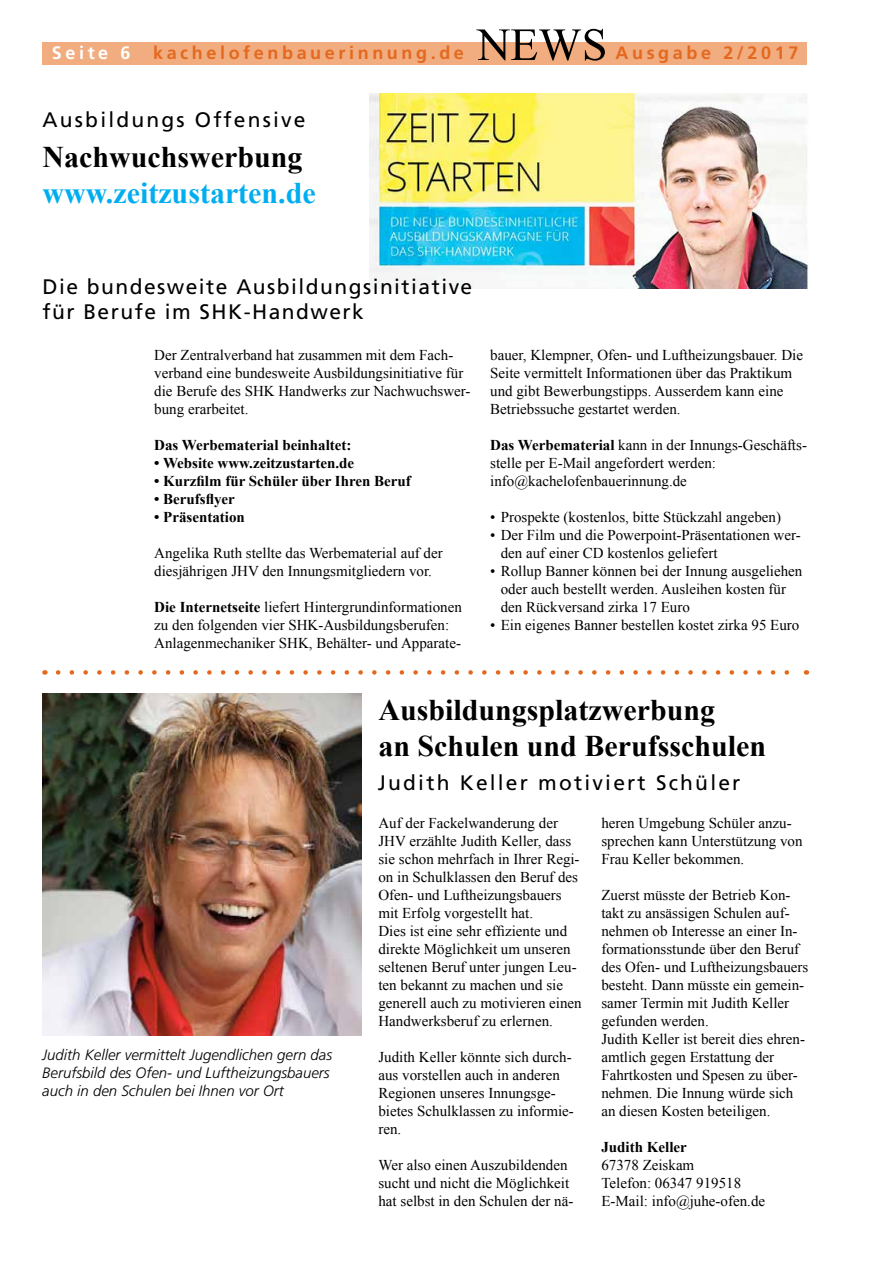
<style>
.page{position:relative;width:893px;height:1263px;background:#fff}
.page>*{position:absolute;margin:0;border:0;box-sizing:border-box;transform-origin:0 0}
.t1{font:700 30px/36px "Times New Roman";color:#000}
.t2{font:700 30px "Times New Roman";color:#00aeef}
.t3{font:21px/25.2px "Frutiger";letter-spacing:.07em;color:#000}
.t4{font:21px "Frutiger";letter-spacing:.105em;color:#000}
.t5{font:700 18px "Frutiger";letter-spacing:.2em;color:#e4691f}
.t6{font:700 18px "Frutiger";letter-spacing:.2em;color:#fff}
.t7{font:15px/18px "Times New Roman";color:#000}
.t8{font:700 15px "Times New Roman";color:#000}
.t9{font:italic 300 15px/18px "Frutiger";color:#000}
.s1{font-weight:700}
</style>
<div class="page">
<div style="left:43px;top:43px;width:764px;height:22px;background:#f1ac7f"></div>
<svg style="left:58px;top:670px;width:731px;height:5px"></svg>
<svg style="left:476px;top:29px;width:129px;height:32px"></svg>
<img style="left:43px;top:693px;width:318px;height:342px">
<img style="left:369px;top:94px;width:439px;height:194px">
<p class="t6" style="left:52px;top:42px;width:80px">Seite 6</p>
<p class="t5" style="left:153px;top:42px;width:312px">kachelofenbauerinnung.de</p>
<p class="t5" style="left:615px;top:42px;width:184px">Ausgabe 2/2017</p>
<h2 class="t4" style="left:43px;top:107px;width:265px">Ausbildungs Offensive</h2>
<h1 class="t1" style="left:43px;top:139px;width:262px">Nachwuchswerbung</h1>
<h1 class="t2" style="left:43px;top:173px;width:275px">www.zeitzustarten.de</h1>
<h2 class="t3" style="left:42px;top:274px;width:431px">Die bundesweite Ausbildungsinitiative für Berufe im SHK-Handwerk</h2>
<p class="t7" style="left:154px;top:346px;width:318px">Der Zentralverband hat zusammen mit dem Fach&shy;verband eine bundesweite Ausbildungsinitiative für die Berufe des SHK Handwerks zur Nachwuchswer&shy;bung erarbeitet.</p>
<p class="t8" style="left:154px;top:435px;width:199px">Das Werbematerial beinhaltet:</p>
<p class="t8" style="left:154px;top:453px;width:201px">• Website www.zeitzustarten.de</p>
<p class="t8" style="left:154px;top:471px;width:258px">• Kurzfilm für Schüler über Ihren Beruf</p>
<p class="t8" style="left:154px;top:489px;width:82px">• Berufsflyer</p>
<p class="t8" style="left:154px;top:507px;width:92px">• Präsentation</p>
<p class="t7" style="left:154px;top:544px;width:290px">Angelika Ruth stellte das Werbematerial auf der diesjährigen JHV den Innungsmitgliedern vor.</p>
<p class="t7" style="left:154px;top:598px;width:309px"><span class="s1">Die Internetseite</span> liefert Hintergrundinformationen zu den folgenden vier SHK-Ausbildungsberufen:<br>Anlagenmechaniker SHK, Behälter- und Apparate-</p>
<p class="t7" style="left:490px;top:346px;width:314px">bauer, Klempner, Ofen- und Luftheizungsbauer. Die Seite vermittelt Informationen über das Praktikum und gibt Bewerbungstipps. Ausserdem kann eine Betriebssuche gestartet werden.</p>
<p class="t7" style="left:490px;top:436px;width:318px"><span class="s1">Das Werbematerial</span> kann in der Innungs-Geschäfts&shy;stelle per E-Mail angefordert werden: info@kachelofenbauerinnung.de</p>
<p class="t7" style="left:490px;top:508px;width:292px">• Prospekte (kostenlos, bitte Stückzahl angeben)</p>
<p class="t7" style="left:501px;top:526px;width:302px;text-indent:-11px">• Der Film und die Powerpoint-Präsentationen wer&shy;den auf einer CD kostenlos geliefert</p>
<p class="t7" style="left:501px;top:562px;width:303px;text-indent:-11px">• Rollup Banner können bei der Innung ausgeliehen oder auch bestellt werden. Ausleihen kosten für den Rückversand zirka 17 Euro</p>
<p class="t7" style="left:490px;top:616px;width:311px">• Ein eigenes Banner bestellen kostet zirka 95 Euro</p>
<p class="t9" style="left:42px;top:1045px;width:292px">Judith Keller vermittelt Jugendlichen gern das<br>Berufsbild des Ofen- und Luftheizungsbauers auch in den Schulen bei Ihnen vor Ort</p>
<h1 class="t1" style="left:378px;top:691px;width:389px">Ausbildungsplatzwerbung<br>an Schulen und Berufsschulen</h1>
<h2 class="t4" style="left:378px;top:770px;width:364px">Judith Keller motiviert Schüler</h2>
<p class="t7" style="left:378px;top:814px;width:205px">Auf der Fackelwanderung der<br>JHV erzählte Judith Keller, dass sie schon mehrfach in Ihrer Regi&shy;on in Schulklassen den Beruf des<br>Ofen- und Luftheizungsbauers mit Erfolg vorgestellt hat.<br>Dies ist eine sehr effiziente und direkte Möglichkeit um unseren seltenen Beruf unter jungen Leu&shy;ten bekannt zu machen und sie generell auch zu motivieren einen<br>Handwerksberuf zu erlernen.</p>
<p class="t7" style="left:378px;top:1048px;width:197px">Judith Keller könnte sich durch&shy;aus vorstellen auch in anderen<br>Regionen unseres Innungsge&shy;bietes Schulklassen zu informie&shy;ren.</p>
<p class="t7" style="left:378px;top:1156px;width:196px">Wer also einen Auszubildenden sucht und nicht die Möglichkeit hat selbst in den Schulen der nä-</p>
<p class="t7" style="left:601px;top:814px;width:203px">heren Umgebung Schüler anzu&shy;sprechen kann Unterstützung von<br>Frau Keller bekommen.</p>
<p class="t7" style="left:601px;top:886px;width:209px">Zuerst müsste der Betrieb Kon&shy;takt zu ansässigen Schulen auf&shy;nehmen ob Interesse an einer In&shy;formationsstunde über den Beruf des Ofen- und Luftheizungsbauers besteht. Dann müsste ein gemein&shy;samer Termin mit Judith Keller gefunden werden.<br>Judith Keller ist bereit dies ehren&shy;amtlich gegen Erstattung der<br>Fahrtkosten und Spesen zu über&shy;nehmen. Die Innung würde sich an diesen Kosten beteiligen.</p>
<p class="t8" style="left:601px;top:1137px;width:87px">Judith Keller</p>
<p class="t7" style="left:601px;top:1156px;width:165px">67378 Zeiskam<br>Telefon: 06347 919518<br>E-Mail: info@juhe-ofen.de</p>
</div>
